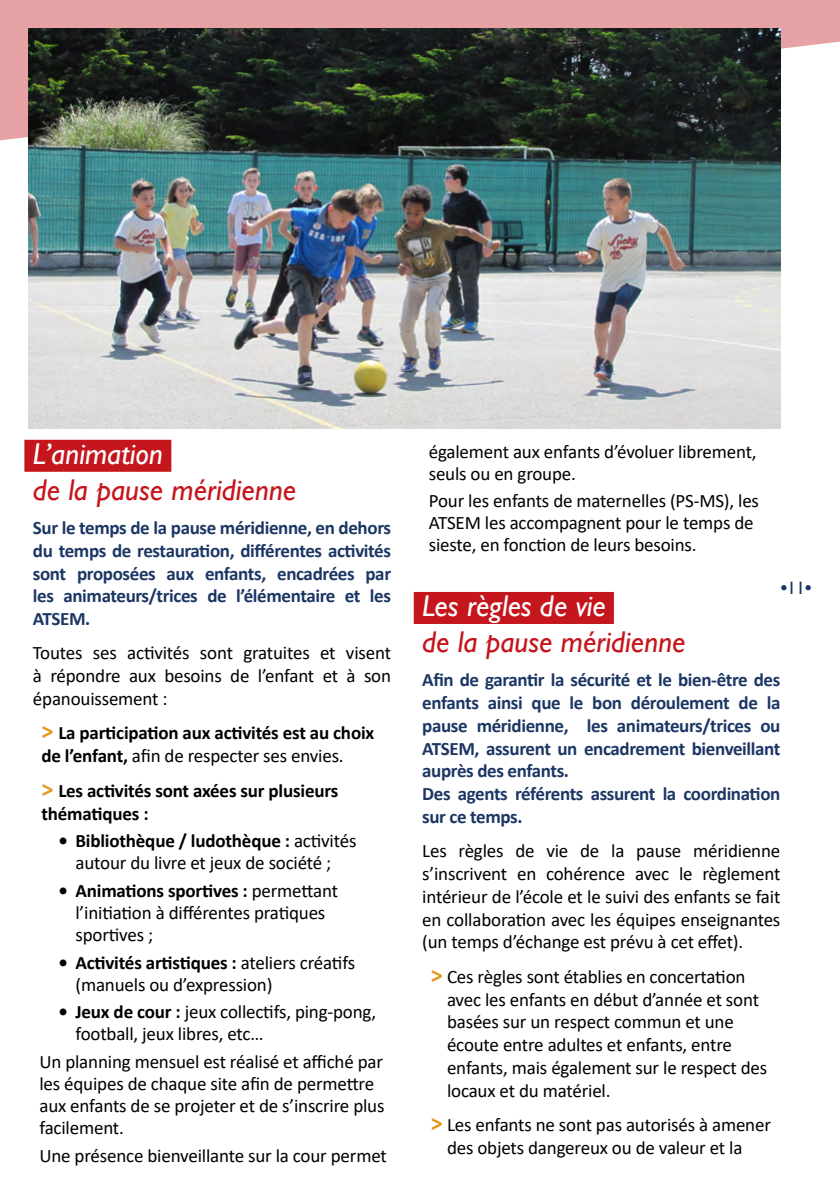
<style>
.page{position:relative;width:840px;height:1191px;background:#fff}
.page>*{position:absolute;margin:0;border:0;box-sizing:border-box;transform-origin:0 0}
.t1{font:italic 30px "Gill Sans";color:#c4161c}
.t2{font:italic 30px "Gill Sans";color:#fff}
.t3{font:19px/22.8px "Calibri";letter-spacing:-.01em;color:#000}
.t4{font:700 19px/22.8px "Calibri";letter-spacing:-.02em;color:#1c3664;text-align:justify}
.t5{font:700 19px/22.8px "Calibri";letter-spacing:-.01em;color:#000}
.t6{font:700 18px "Gill Sans";color:#1c3664}
.s1{font-size:24px;color:#e1971a}
.s2{font-weight:400}
.s3{font-weight:700}
.s4{font-weight:700;font-size:24px;color:#e1971a}
</style>
<div class="page">
<div style="left:0;top:0;width:839px;height:1191px;background:#e7a2a5"></div>
<div style="left:0;top:40px;width:839px;height:1151px;background:#fff"></div>
<div style="left:24px;top:440px;width:147px;height:32px;background:#c4161c"></div>
<div style="left:413px;top:592px;width:200px;height:32px;background:#c4161c"></div>
<img style="left:28px;top:28px;width:752px;height:400px">
<h1 class="t2" style="left:33px;top:436px;width:132px">L’animation</h1>
<h1 class="t1" style="left:33px;top:472px;width:265px">de la pause méridienne</h1>
<p class="t4" style="left:33px;top:516px;width:359px">Sur le temps de la pause méridienne, en dehors du temps de restauration, différentes activités sont proposées aux enfants, encadrées par les animateurs/trices de l’élémentaire et les ATSEM.</p>
<p class="t3" style="left:33px;top:641px;width:359px;text-align:justify">Toutes ses activités sont gratuites et visent à répondre aux besoins de l’enfant et à son épanouissement :</p>
<p class="t5" style="left:41px;top:721px;width:334px"><span class="s1">&gt;</span> La participation aux activités est au choix de l’enfant, <span class="s2">afin de respecter ses envies.</span></p>
<p class="t5" style="left:41px;top:778px;width:298px"><span class="s1">&gt;</span> Les activités sont axées sur plusieurs thématiques :</p>
<p class="t3" style="left:58px;top:829px;width:299px;line-height:22px;text-align:center"><span class="s3">• Bibliothèque / ludothèque :</span> activités autour du livre et jeux de société ;</p>
<p class="t3" style="left:75px;top:879px;width:264px;line-height:22px;text-indent:-17px"><span class="s3">• Animations sportives :</span> permettant l’initiation à différentes pratiques sportives ;</p>
<p class="t3" style="left:75px;top:950px;width:281px;line-height:22px;text-indent:-17px"><span class="s3">• Activités artistiques :</span> ateliers créatifs (manuels ou d’expression)</p>
<p class="t3" style="left:75px;top:1000px;width:302px;line-height:22px;text-indent:-17px"><span class="s3">• Jeux de cour :</span> jeux collectifs, ping-pong, football, jeux libres, etc…</p>
<p class="t3" style="left:39px;top:1050px;width:346px;line-height:22px">Un planning mensuel est réalisé et affiché par les équipes de chaque site afin de permettre aux enfants de se projeter et de s’inscrire plus facilement.</p>
<p class="t3" style="left:39px;top:1143px;width:349px">Une présence bienveillante sur la cour permet</p>
<p class="t3" style="left:428px;top:440px;width:329px;line-height:22px">également aux enfants d’évoluer librement, seuls ou en groupe.</p>
<p class="t3" style="left:428px;top:489px;width:331px;line-height:22px">Pour les enfants de maternelles (PS-MS), les<br>ATSEM les accompagnent pour le temps de sieste, en fonction de leurs besoins.</p>
<p class="t6" style="left:780px;top:577px;width:32px">•<span class="s2">11</span>•</p>
<h1 class="t2" style="left:422px;top:589px;width:185px">Les règles de vie</h1>
<h1 class="t1" style="left:422px;top:625px;width:265px">de la pause méridienne</h1>
<p class="t4" style="left:422px;top:668px;width:359px;text-align:left">Afin de garantir la sécurité et le bien-être des enfants ainsi que le bon déroulement de la pause méridienne, les animateurs/trices ou ATSEM, assurent un encadrement bienveillant auprès des enfants.<br>Des agents référents assurent la coordination sur ce temps.</p>
<p class="t3" style="left:422px;top:839px;width:359px;text-align:justify">Les règles de vie de la pause méridienne s’inscrivent en cohérence avec le règlement intérieur de l’école et le suivi des enfants se fait en collaboration avec les équipes enseignantes (un temps d’échange est prévu à cet effet).</p>
<p class="t3" style="left:447px;top:964px;width:321px;text-indent:-16px"><span class="s4">&gt;</span> Ces règles sont établies en concertation avec les enfants en début d’année et sont basées sur un respect commun et une écoute entre adultes et enfants, entre enfants, mais également sur le respect des locaux et du matériel.</p>
<p class="t3" style="left:447px;top:1113px;width:325px;text-indent:-16px"><span class="s4">&gt;</span> Les enfants ne sont pas autorisés à amener des objets dangereux ou de valeur et la</p>
</div>
